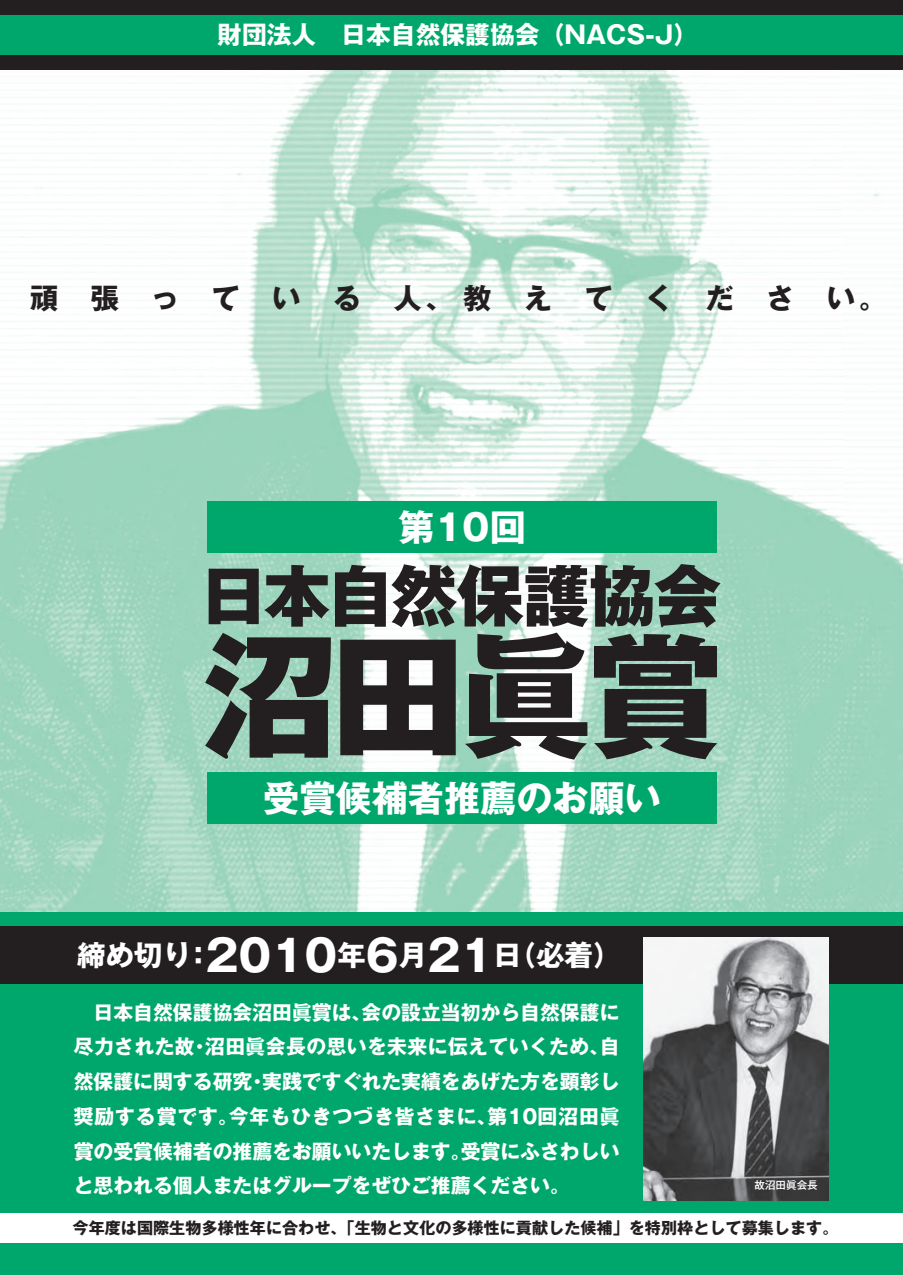
<style>
.page{position:relative;width:903px;height:1275px;background:#fff}
.page>*{position:absolute;margin:0;border:0;box-sizing:border-box;transform-origin:0 0}
.t1{font:800 133.88px "Gothic MB101 Pr 6 N";color:#231f20}
.t2{font:800 67.02px "Gothic MB101 Pr 6 N";letter-spacing:-.025em;color:#231f20}
.t3{font:700 36.23px "Gothic MB101 Pr 6 N";color:#fff}
.t4{font:700 28.53px "Gothic MB101 Pr 6 N";color:#fff}
.t5{font:700 28.53px "Gothic MB101 Pr 6 N";letter-spacing:1.125em;color:#231f20}
.t6{font:700 24.85px "Gothic MB101 Pr 6 N";color:#fff}
.t7{font:700 19.78px/34.6px "Gothic MB101 Pr 6 N";color:#fff;text-align:justify}
.t8{font:700 16.1px "Gothic MB101 Pr 6 N";color:#231f20}
.t9{font:500 10.5px "Gothic MB101 Pr 6 N";color:#fff}
.s1{font-size:43.4px}
</style>
<div class="page">
<img style="left:0;top:69px;width:903px;height:844px">
<div style="left:0;top:913px;width:903px;height:362px;background:#00a76d"></div>
<div style="left:0;top:1213px;width:903px;height:30px;background:#fff"></div>
<div style="left:0;top:926px;width:903px;height:58px;background:#231f20"></div>
<img style="left:643px;top:938px;width:185px;height:262px">
<div style="left:0;top:0;width:903px;height:69px;background:#231f20"></div>
<div style="left:0;top:15px;width:903px;height:40px;background:#00a76d"></div>
<div style="left:208px;top:501px;width:509px;height:52px;background:#00a76d"></div>
<div style="left:208px;top:772px;width:509px;height:52px;background:#00a76d"></div>
<p class="t6" style="left:217px;top:14px;width:482px">財団法人　日本自然保護協会（NACS-J）</p>
<h3 class="t5" style="left:30px;top:275px;width:859px">頑張っている人、教えてください。</h3>
<h3 class="t3" style="left:399px;top:497px;width:129px">第10回</h3>
<h2 class="t2" style="left:200px;top:540px;width:522px">日本自然保護協会</h2>
<h1 class="t1" style="left:203px;top:584px;width:521px">沼田眞賞</h1>
<h3 class="t3" style="left:263px;top:768px;width:399px">受賞候補者推薦のお願い</h3>
<h3 class="t4" style="left:77px;top:931px;width:546px">締め切り：<span class="s1">2010</span>年<span class="s1">6</span>月<span class="s1">21</span>日（必着）</h3>
<p class="t7" style="left:74px;top:994px;width:547px">　日本自然保護協会沼田眞賞は、会の設立当初から自然保護に尽力された故・沼田眞会長の思いを未来に伝えていくため、自然保護に関する研究・実践ですぐれた実績をあげた方を顕彰し奨励する賞です。今年もひきつづき皆さまに、第10回沼田眞賞の受賞候補者の推薦をお願いいたします。受賞にふさわしいと思われる個人またはグループをぜひご推薦ください。</p>
<p class="t9" style="left:754px;top:1177px;width:65px">故沼田眞会長</p>
<p class="t8" style="left:73px;top:1214px;width:767px">今年度は国際生物多様性年に合わせ、「生物と文化の多様性に貢献した候補」を特別枠として募集します。</p>
</div>
